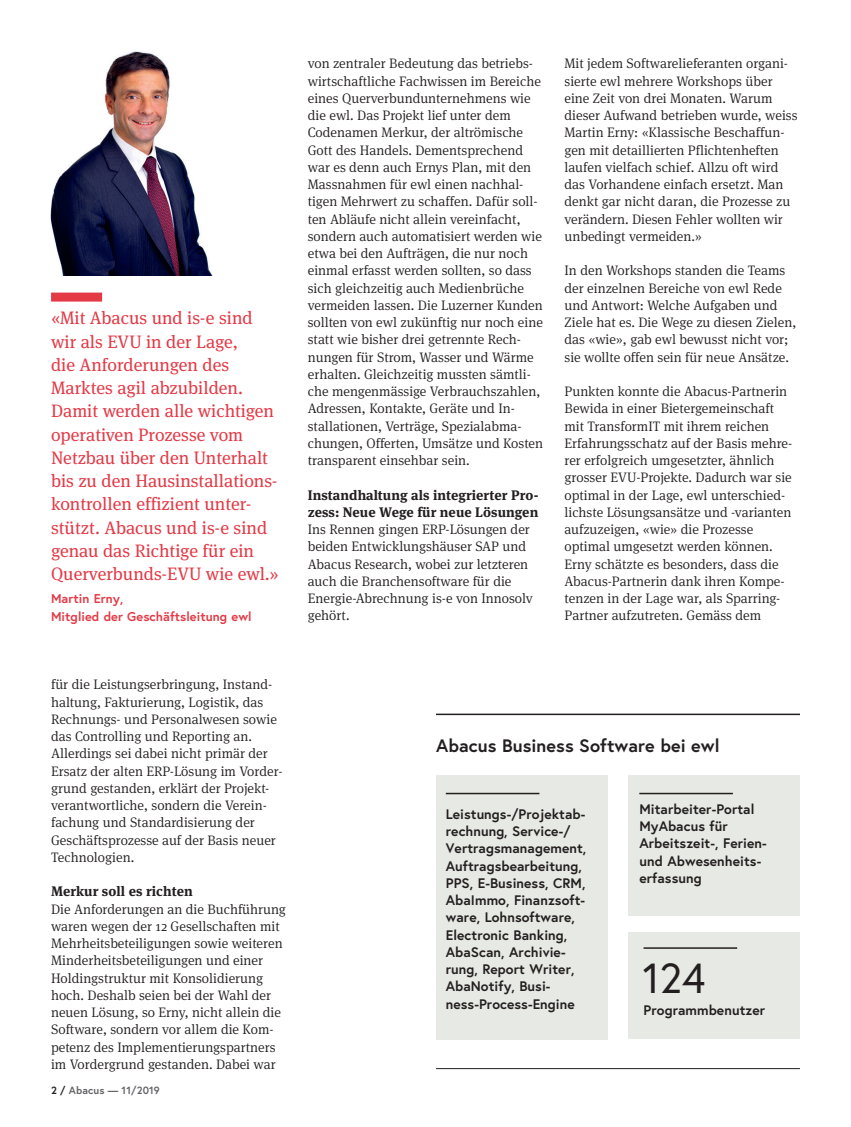
<style>
.page{position:relative;width:851px;height:1127px;background:#fff}
.page>*{position:absolute;margin:0;border:0;box-sizing:border-box;transform-origin:0 0}
.t1{font:42px "Europa";color:#231f20}
.t2{font:18px/23.2px "Meta Serif Pro";color:#e33a46}
.t3{font:700 18px "Europa";letter-spacing:.005em;color:#231f20}
.t4{font:300 13.8px/17.2px "Meta Serif Pro";color:#231f20}
.t5{font:700 13.8px/17.2px "Europa";letter-spacing:.005em;color:#231f20}
.t6{font:700 13.8px/17.2px "Meta Serif Pro";letter-spacing:.005em;color:#231f20}
.t7{font:700 12.75px/17.2px "Europa";letter-spacing:.005em;color:#e33a46}
.t8{font:700 10.5px "Europa";letter-spacing:.01em;color:#636366}
.s1{color:#231f20}
</style>
<div class="page">
<div style="left:628px;top:932px;width:171px;height:107px;background:#e7e9e4"></div>
<div style="left:628px;top:775px;width:171px;height:140px;background:#e7e9e4"></div>
<div style="left:436px;top:775px;width:171px;height:265px;background:#e7e9e4"></div>
<img style="left:50px;top:51px;width:162px;height:224px">
<div style="left:51px;top:293px;width:51px;height:9px;background:#e33a46"></div>
<hr style="left:436px;top:713px;width:363px;height:2px;background:#231f20">
<hr style="left:639px;top:793px;width:93px;height:1px;background:#231f20">
<hr style="left:643px;top:947px;width:94px;height:2px;background:#231f20">
<hr style="left:436px;top:1068px;width:363px;height:1px;background:#231f20">
<hr style="left:446px;top:793px;width:93px;height:1px;background:#231f20">
<p class="t2" style="left:51px;top:305px;width:229px">«Mit Abacus und is-e sind wir als EVU in der Lage,<br>die Anforderungen des<br>Marktes agil abzubilden.<br>Damit werden alle wichtigen operativen Prozesse vom<br>Netzbau über den Unterhalt bis zu den Hausinstallations&shy;kontrollen effizient unter&shy;stützt. Abacus und is-e sind genau das Richtige für ein<br>Querverbunds-EVU wie ewl.»</p>
<p class="t7" style="left:51px;top:590px;width:202px">Martin Erny,<br>Mitglied der Geschäftsleitung ewl</p>
<p class="t4" style="left:308px;top:54px;width:237px">von zentraler Bedeutung das betriebs&shy;wirtschaftliche Fachwissen im Bereiche eines Querverbundunternehmens wie die ewl. Das Projekt lief unter dem Codenamen Merkur, der altrömische Gott des Handels. Dementsprechend war es denn auch Ernys Plan, mit den Massnahmen für ewl einen nachhal&shy;tigen Mehrwert zu schaffen. Dafür soll&shy;ten Abläufe nicht allein vereinfacht, sondern auch automatisiert werden wie etwa bei den Aufträgen, die nur noch einmal erfasst werden sollten, so dass sich gleichzeitig auch Medienbrüche vermeiden lassen. Die Luzerner Kunden sollten von ewl zukünftig nur noch eine statt wie bisher drei getrennte Rech&shy;nungen für Strom, Wasser und Wärme erhalten. Gleichzeitig mussten sämtli&shy;che mengenmässige Verbrauchszahlen, Adressen, Kontakte, Geräte und In&shy;stallationen, Verträge, Spezialabma&shy;chungen, Offerten, Umsätze und Kosten transparent einsehbar sein.</p>
<p class="t6" style="left:308px;top:485px;width:232px">Instandhaltung als integrierter Pro&shy;zess: Neue Wege für neue Lösungen</p>
<p class="t4" style="left:308px;top:520px;width:226px">Ins Rennen gingen ERP-Lösungen der beiden Entwicklungshäuser SAP und<br>Abacus Research, wobei zur letzteren auch die Branchensoftware für die<br>Energie-Abrechnung is-e von Innosolv gehört.</p>
<p class="t4" style="left:564px;top:54px;width:234px">Mit jedem Softwarelieferanten organi&shy;sierte ewl mehrere Workshops über eine Zeit von drei Monaten. Warum dieser Aufwand betrieben wurde, weiss Martin Erny: «Klassische Beschaffun&shy;gen mit detaillierten Pflichtenheften laufen vielfach schief. Allzu oft wird das Vorhandene einfach ersetzt. Man denkt gar nicht daran, die Prozesse zu verändern. Diesen Fehler wollten wir unbedingt vermeiden.»</p>
<p class="t4" style="left:564px;top:261px;width:233px">In den Workshops standen die Teams der einzelnen Bereiche von ewl Rede und Antwort: Welche Aufgaben und Ziele hat es. Die Wege zu diesen Zielen, das «wie», gab ewl bewusst nicht vor; sie wollte offen sein für neue Ansätze.</p>
<p class="t4" style="left:564px;top:382px;width:229px">Punkten konnte die Abacus-Partnerin Bewida in einer Bietergemeinschaft mit TransformIT mit ihrem reichen Erfahrungsschatz auf der Basis mehre&shy;rer erfolgreich umgesetzter, ähnlich grosser EVU-Projekte. Dadurch war sie optimal in der Lage, ewl unterschied&shy;lichste Lösungsansätze und -varianten aufzuzeigen, «wie» die Prozesse optimal umgesetzt werden können.<br>Erny schätzte es besonders, dass die Abacus-Partnerin dank ihren Kompe&shy;tenzen in der Lage war, als Sparring-Partner aufzutreten. Gemäss dem</p>
<p class="t4" style="left:51px;top:675px;width:233px">für die Leistungserbringung, Instand&shy;haltung, Fakturierung, Logistik, das Rechnungs- und Personalwesen sowie das Controlling und Reporting an.<br>Allerdings sei dabei nicht primär der Ersatz der alten ERP-Lösung im Vorder&shy;grund gestanden, erklärt der Projekt&shy;verantwortliche, sondern die Verein&shy;fachung und Standardisierung der Geschäftsprozesse auf der Basis neuer Technologien.</p>
<p class="t6" style="left:51px;top:882px;width:143px">Merkur soll es richten</p>
<p class="t4" style="left:51px;top:899px;width:236px">Die Anforderungen an die Buchführung waren wegen der 12 Gesellschaften mit Mehrheitsbeteiligungen sowie weiteren Minderheitsbeteiligungen und einer Holdingstruktur mit Konsolidierung hoch. Deshalb seien bei der Wahl der neuen Lösung, so Erny, nicht allein die Software, sondern vor allem die Kom&shy;petenz des Implementierungspartners im Vordergrund gestanden. Dabei war</p>
<p class="t8" style="left:51px;top:1083px;width:110px"><span class="s1">2 /</span> Abacus — 11/2019</p>
<h2 class="t3" style="left:436px;top:734px;width:285px">Abacus Business Software bei ewl</h2>
<p class="t5" style="left:446px;top:805px;width:142px">Leistungs-/Projektab&shy;rechnung, Service-/<br>Vertragsmanagement,<br>Auftragsbearbeitung,<br>PPS, E-Business, CRM,<br>AbaImmo, Finanzsoft&shy;ware, Lohnsoftware,<br>Electronic Banking,<br>AbaScan, Archivie&shy;rung, Report Writer,<br>AbaNotify, Busi&shy;ness-Process-Engine</p>
<p class="t5" style="left:639px;top:800px;width:129px">Mitarbeiter-Portal<br>MyAbacus für<br>Arbeitszeit-, Ferien&shy;und Abwesenheits&shy;erfassung</p>
<h1 class="t1" style="left:642px;top:953px;width:64px">124</h1>
<p class="t5" style="left:643px;top:1001px;width:123px">Programmbenutzer</p>
</div>
